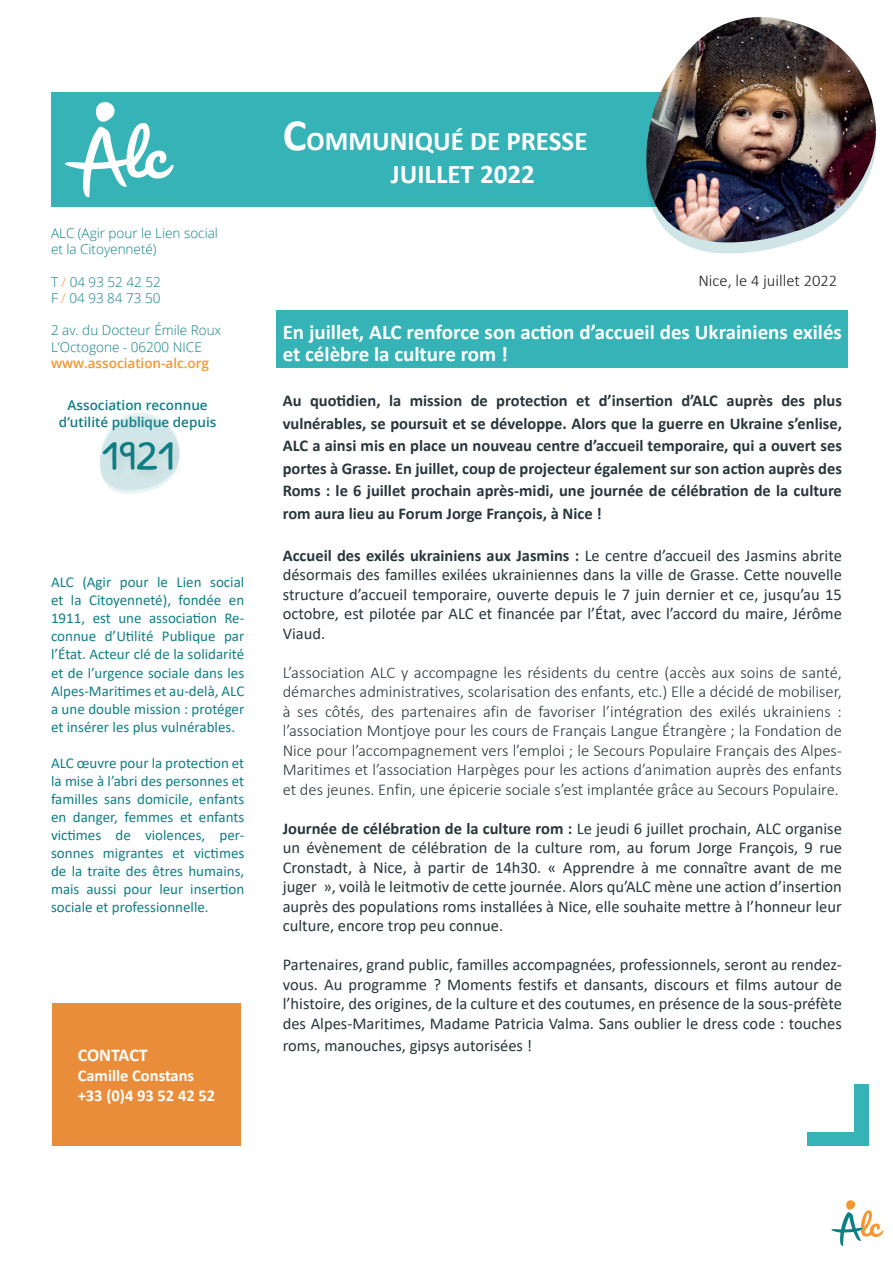
<style>
.page{position:relative;width:893px;height:1263px;background:#fff}
.page>*{position:absolute;margin:0;border:0;box-sizing:border-box;transform-origin:0 0}
.t1{font:700 27px/32.4px "Calibri";color:#fff}
.t2{font:700 21px/22.5px "Calibri";color:#fff}
.t3{font:700 18px "Calibri";letter-spacing:-.005em;color:#fff}
.t4{font:16.5px/19.5px "Calibri";color:#28363c;text-align:justify}
.t5{font:300 16.5px/19.5px "Calibri";color:#28363c;text-align:justify}
.t6{font:700 16.5px/22.5px "Calibri";color:#28363c;text-align:justify}
.t7{font:700 16.5px/19.8px "Calibri";color:#fff}
.t8{font:300 16.5px "Calibri";color:#231f20}
.t9{font:15px/18px "Calibri";color:#107f85;text-align:justify}
.t10{font:300 13.5px/16.2px "Open Sans";color:#107f85}
.t11{font:600 13.5px/16.2px "Open Sans";color:#107f85;text-align:center}
.t12{font:600 13.5px "Open Sans";color:#f7952e}
.s1{color:#f7952e}
.s2{font-size:45px}
.s3{font-weight:700}
</style>
<div class="page">
<div style="left:807px;top:1084px;width:61px;height:61px;background:#36b3b6"></div>
<div style="left:765px;top:1043px;width:89px;height:89px;background:#fff"></div>
<div style="left:276px;top:310px;width:572px;height:58px;background:#36b3b6"></div>
<div style="left:51px;top:92px;width:648px;height:115px;background:#36b3b6"></div>
<svg style="left:65px;top:102px;width:109px;height:96px"></svg>
<svg style="left:100px;top:413px;width:80px;height:81px"></svg>
<svg style="left:682px;top:243px;width:110px;height:11px"></svg>
<img style="left:646px;top:17px;width:230px;height:226px">
<div style="left:52px;top:1003px;width:189px;height:142px;background:#ea8d3b"></div>
<svg style="left:831px;top:1200px;width:52px;height:46px"></svg>
<p class="t10" style="left:51px;top:225px;width:168px">ALC (Agir pour le Lien social et la Citoyenneté)</p>
<p class="t10" style="left:51px;top:273px;width:111px">T <span class="s1">/</span> 04 93 52 42 52<br>F <span class="s1">/</span> 04 93 84 73 50</p>
<p class="t10" style="left:51px;top:322px;width:172px">2 av. du Docteur Émile Roux<br>L’Octogone - 06200 NICE</p>
<p class="t12" style="left:51px;top:354px;width:160px">www.association-alc.org</p>
<p class="t11" style="left:59px;top:397px;width:159px">Association reconnue d’utilité publique depuis</p>
<p class="t9" style="left:51px;top:573px;width:195px">ALC (Agir pour le Lien social et la Citoyenneté), fondée en 1911, est une association Re&shy;connue d’Utilité Publique par l’État. Acteur clé de la solidarité et de l’urgence sociale dans les Alpes-Maritimes et au-delà, ALC a une double mission : protéger et insérer les plus vulnérables.</p>
<p class="t9" style="left:51px;top:753px;width:195px">ALC œuvre pour la protection et la mise à l’abri des personnes et familles sans domicile, enfants en danger, femmes et enfants victimes de violences, per&shy;sonnes migrantes et victimes de la traite des êtres humains, mais aussi pour leur insertion sociale et professionnelle.</p>
<p class="t3" style="left:78px;top:1042px;width:72px">CONTACT</p>
<p class="t7" style="left:78px;top:1065px;width:139px">Camille Constans +33 (0)4 93 52 42 52</p>
<h1 class="t1" style="left:391px;top:125px;width:198px;text-indent:-108px"><span class="s2">C</span>OMMUNIQUÉ DE PRESSE<br>JUILLET 2022</h1>
<p class="t8" style="left:698px;top:270px;width:140px">Nice, le 4 juillet 2022</p>
<p class="t2" style="left:283px;top:320px;width:561px">En juillet, ALC renforce son action d’accueil des Ukrainiens exilés et célèbre la culture rom !</p>
<p class="t6" style="left:283px;top:389px;width:561px">Au quotidien, la mission de protection et d’insertion d’ALC auprès des plus vulnérables, se poursuit et se développe. Alors que la guerre en Ukraine s’enlise, ALC a ainsi mis en place un nouveau centre d’accueil temporaire, qui a ouvert ses portes à Grasse. En juillet, coup de projecteur également sur son action auprès des Roms : le 6 juillet prochain après-midi, une journée de célébration de la culture rom aura lieu au Forum Jorge François, à Nice !</p>
<p class="t4" style="left:283px;top:545px;width:561px"><span class="s3">Accueil des exilés ukrainiens aux Jasmins :</span> Le centre d’accueil des Jasmins abrite désormais des familles exilées ukrainiennes dans la ville de Grasse. Cette nouvelle structure d’accueil temporaire, ouverte depuis le 7 juin dernier et ce, jusqu’au 15 octobre, est pilotée par ALC et financée par l’État, avec l’accord du maire, Jérôme Viaud.</p>
<p class="t5" style="left:283px;top:662px;width:561px">L’association ALC y accompagne les résidents du centre (accès aux soins de santé, démarches administratives, scolarisation des enfants, etc.) Elle a décidé de mobiliser, à ses côtés, des partenaires afin de favoriser l’intégration des exilés ukrainiens : l’association Montjoye pour les cours de Français Langue Étrangère ; la Fondation de Nice pour l’accompagnement vers l’emploi ; le Secours Populaire Français des Alpes-Maritimes et l’association Harpèges pour les actions d’animation auprès des enfants et des jeunes. Enfin, une épicerie sociale s’est implantée grâce au Secours Populaire.</p>
<p class="t4" style="left:283px;top:818px;width:561px"><span class="s3">Journée de célébration de la culture rom :</span> Le jeudi 6 juillet prochain, ALC organise un évènement de célébration de la culture rom, au forum Jorge François, 9 rue Cronstadt, à Nice, à partir de 14h30. « Apprendre à me connaître avant de me juger », voilà le leitmotiv de cette journée. Alors qu’ALC mène une action d’insertion auprès des populations roms installées à Nice, elle souhaite mettre à l’honneur leur culture, encore trop peu connue.</p>
<p class="t4" style="left:283px;top:954px;width:561px">Partenaires, grand public, familles accompagnées, professionnels, seront au rendez&shy;vous. Au programme ? Moments festifs et dansants, discours et films autour de l’histoire, des origines, de la culture et des coutumes, en présence de la sous-préfète des Alpes-Maritimes, Madame Patricia Valma. Sans oublier le dress code : touches</p>
<p class="t4" style="left:283px;top:1035px;width:251px">roms, manouches, gipsys autorisées !</p>
</div>
